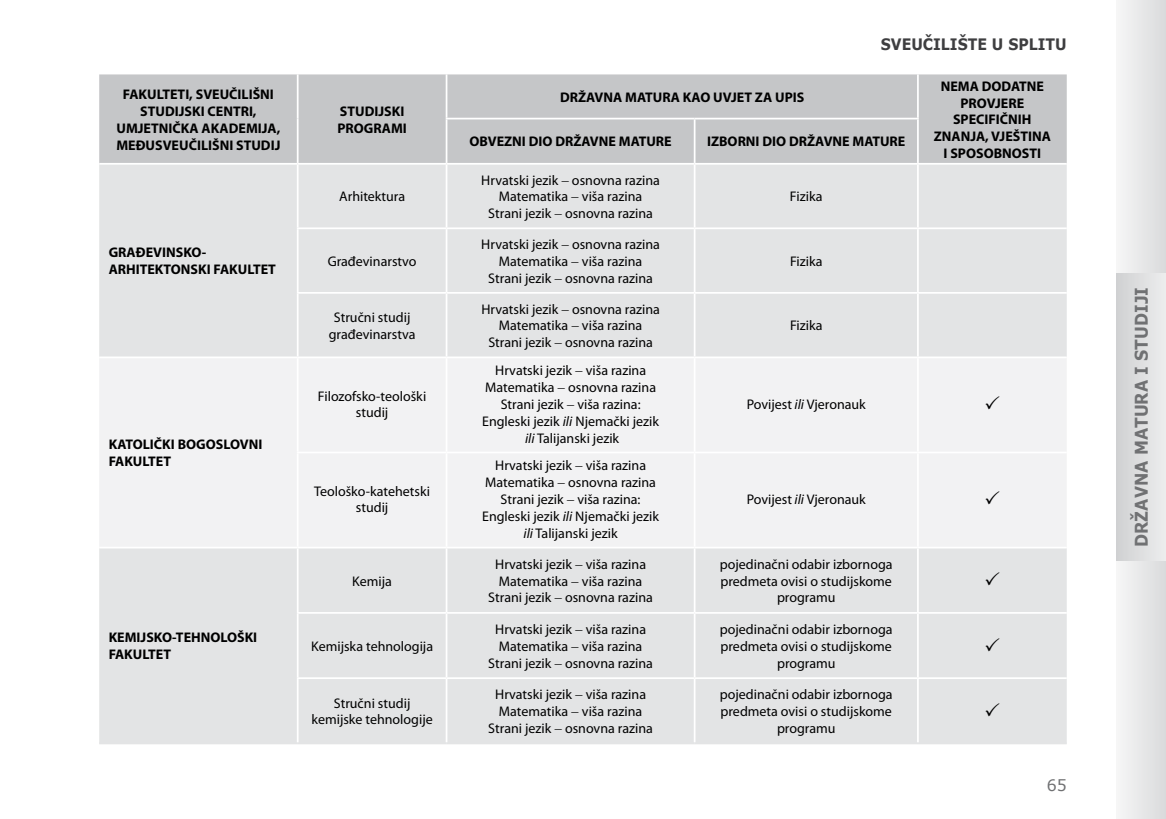
<style>
.page{position:relative;width:1166px;height:819px;background:#fff}
.page>*{position:absolute;margin:0;border:0;box-sizing:border-box;transform-origin:0 0}
.t1{font:700 17.5px "Verdana";color:#707173;scale:.9 1}
.t2{font:700 15.75px "Verdana";color:#3e3e40;scale:.9 1}
.t3{font:15.75px "Verdana";color:#707173}
.t4{font:14px/16.8px "Myriad Pro";color:#000;text-align:center}
.t5{font:700 14px/16.8px "Myriad Pro";color:#000}
.s1{font-style:italic}
</style>
<div class="page">
<div style="left:1116px;top:0;width:50px;height:819px;background:linear-gradient(to right,#f6f6f7,#dadbdc)"></div>
<div style="left:1116px;top:273px;width:50px;height:288px;background:linear-gradient(to right,#d0d1d2,#eceded)"></div>
<div style="left:99px;top:74px;width:968px;height:89px;background:#c5c6c8"></div>
<div style="left:99px;top:165px;width:968px;height:577px;background:#e3e4e5"></div>
<div style="left:99px;top:358px;width:968px;height:188px;background:#f2f2f3"></div>
<hr style="left:297px;top:165px;width:2px;height:62px;background:#fff">
<hr style="left:446px;top:165px;width:1px;height:62px;background:#fff">
<hr style="left:694px;top:165px;width:1px;height:62px;background:#fff">
<hr style="left:917px;top:165px;width:2px;height:62px;background:#fff">
<hr style="left:297px;top:227px;width:149px;height:2px;background:#fff">
<hr style="left:297px;top:229px;width:2px;height:63px;background:#fff">
<hr style="left:446px;top:227px;width:248px;height:2px;background:#fff">
<hr style="left:446px;top:229px;width:1px;height:63px;background:#fff">
<hr style="left:694px;top:227px;width:224px;height:2px;background:#fff">
<hr style="left:694px;top:229px;width:1px;height:63px;background:#fff">
<hr style="left:918px;top:227px;width:149px;height:2px;background:#fff">
<hr style="left:917px;top:229px;width:2px;height:63px;background:#fff">
<hr style="left:297px;top:292px;width:149px;height:2px;background:#fff">
<hr style="left:297px;top:294px;width:2px;height:62px;background:#fff">
<hr style="left:446px;top:292px;width:248px;height:2px;background:#fff">
<hr style="left:446px;top:294px;width:1px;height:62px;background:#fff">
<hr style="left:694px;top:292px;width:224px;height:2px;background:#fff">
<hr style="left:694px;top:294px;width:1px;height:62px;background:#fff">
<hr style="left:918px;top:292px;width:149px;height:2px;background:#fff">
<hr style="left:917px;top:294px;width:2px;height:62px;background:#fff">
<hr style="left:99px;top:356px;width:199px;height:2px;background:#fff">
<hr style="left:298px;top:356px;width:148px;height:2px;background:#fff">
<hr style="left:297px;top:358px;width:2px;height:93px;background:#fff">
<hr style="left:446px;top:356px;width:248px;height:2px;background:#fff">
<hr style="left:446px;top:358px;width:1px;height:93px;background:#fff">
<hr style="left:694px;top:356px;width:224px;height:2px;background:#fff">
<hr style="left:694px;top:358px;width:1px;height:93px;background:#fff">
<hr style="left:918px;top:356px;width:149px;height:2px;background:#fff">
<hr style="left:917px;top:358px;width:2px;height:93px;background:#fff">
<hr style="left:297px;top:451px;width:149px;height:2px;background:#fff">
<hr style="left:297px;top:453px;width:2px;height:93px;background:#fff">
<hr style="left:446px;top:451px;width:248px;height:2px;background:#fff">
<hr style="left:446px;top:453px;width:1px;height:93px;background:#fff">
<hr style="left:694px;top:451px;width:224px;height:2px;background:#fff">
<hr style="left:694px;top:453px;width:1px;height:93px;background:#fff">
<hr style="left:918px;top:451px;width:149px;height:2px;background:#fff">
<hr style="left:917px;top:453px;width:2px;height:93px;background:#fff">
<hr style="left:99px;top:546px;width:199px;height:2px;background:#fff">
<hr style="left:298px;top:546px;width:148px;height:2px;background:#fff">
<hr style="left:297px;top:548px;width:2px;height:64px;background:#fff">
<hr style="left:446px;top:546px;width:248px;height:2px;background:#fff">
<hr style="left:446px;top:548px;width:1px;height:64px;background:#fff">
<hr style="left:694px;top:546px;width:224px;height:2px;background:#fff">
<hr style="left:694px;top:548px;width:1px;height:64px;background:#fff">
<hr style="left:918px;top:546px;width:149px;height:2px;background:#fff">
<hr style="left:917px;top:548px;width:2px;height:64px;background:#fff">
<hr style="left:297px;top:612px;width:149px;height:1px;background:#fff">
<hr style="left:297px;top:613px;width:2px;height:64px;background:#fff">
<hr style="left:446px;top:612px;width:248px;height:1px;background:#fff">
<hr style="left:446px;top:613px;width:1px;height:64px;background:#fff">
<hr style="left:694px;top:612px;width:224px;height:1px;background:#fff">
<hr style="left:694px;top:613px;width:1px;height:64px;background:#fff">
<hr style="left:918px;top:612px;width:149px;height:1px;background:#fff">
<hr style="left:917px;top:613px;width:2px;height:64px;background:#fff">
<hr style="left:297px;top:677px;width:149px;height:2px;background:#fff">
<hr style="left:297px;top:679px;width:2px;height:63px;background:#fff">
<hr style="left:446px;top:677px;width:248px;height:2px;background:#fff">
<hr style="left:446px;top:679px;width:1px;height:63px;background:#fff">
<hr style="left:694px;top:677px;width:224px;height:2px;background:#fff">
<hr style="left:694px;top:679px;width:1px;height:63px;background:#fff">
<hr style="left:918px;top:677px;width:149px;height:2px;background:#fff">
<hr style="left:917px;top:679px;width:2px;height:63px;background:#fff">
<hr style="left:297px;top:74px;width:2px;height:45px;background:#fff">
<hr style="left:297px;top:119px;width:2px;height:44px;background:#fff">
<hr style="left:446px;top:74px;width:1px;height:44px;background:#fff">
<hr style="left:917px;top:74px;width:2px;height:44px;background:#fff">
<hr style="left:446px;top:118px;width:248px;height:1px;background:#fff">
<hr style="left:446px;top:119px;width:1px;height:44px;background:#fff">
<hr style="left:694px;top:118px;width:225px;height:1px;background:#fff">
<hr style="left:694px;top:119px;width:1px;height:44px;background:#fff">
<hr style="left:917px;top:119px;width:2px;height:44px;background:#fff">
<hr style="left:298px;top:742px;width:148px;height:2px;background:#e3e4e5">
<hr style="left:446px;top:742px;width:248px;height:2px;background:#e3e4e5">
<hr style="left:694px;top:742px;width:224px;height:2px;background:#e3e4e5">
<hr style="left:918px;top:742px;width:149px;height:2px;background:#e3e4e5">
<hr style="left:99px;top:742px;width:199px;height:2px;background:#e3e4e5">
<svg style="left:986px;top:395px;width:13px;height:14px"></svg>
<svg style="left:986px;top:490px;width:13px;height:14px"></svg>
<svg style="left:986px;top:572px;width:13px;height:13px"></svg>
<svg style="left:986px;top:637px;width:13px;height:13px"></svg>
<svg style="left:986px;top:702px;width:13px;height:14px"></svg>
<p class="t5" style="left:116px;top:86px;width:165px;text-align:center">FAKULTETI, SVEUČILIŠNI<br>STUDIJSKI CENTRI,<br>UMJETNIČKA AKADEMIJA,<br>MEĐUSVEUČILIŠNI STUDIJ</p>
<p class="t5" style="left:109px;top:244px;width:169px">GRAĐEVINSKO-<br>ARHITEKTONSKI FAKULTET</p>
<p class="t5" style="left:109px;top:436px;width:155px">KATOLIČKI BOGOSLOVNI<br>FAKULTET</p>
<p class="t5" style="left:109px;top:629px;width:150px">KEMIJSKO-TEHNOLOŠKI<br>FAKULTET</p>
<p class="t5" style="left:337px;top:103px;width:71px">STUDIJSKI<br>PROGRAMI</p>
<p class="t4" style="left:339px;top:188px;width:67px">Arhitektura</p>
<p class="t4" style="left:328px;top:253px;width:90px">Građevinarstvo</p>
<p class="t2" style="left:881px;top:34px;width:24px">SVEUČI</p>
<p class="t2" style="left:941px;top:34px;width:21px">LIŠTE</p>
<p class="t2" style="left:992px;top:34px;width:62px">U SPLITU</p>
<p class="t5" style="left:560px;top:89px;width:246px">DRŽAVNA MATURA KAO UVJET ZA UPIS</p>
<p class="t5" style="left:934px;top:78px;width:119px;text-align:center">NEMA DODATNE<br>PROVJERE<br>SPECIFIČNIH<br>ZNANJA, VJEŠTINA<br>I SPOSOBNOSTI</p>
<p class="t5" style="left:469px;top:133px;width:204px">OBVEZNI DIO DRŽAVNE MATURE</p>
<p class="t5" style="left:707px;top:133px;width:200px">IZBORNI DIO DRŽAVNE MATURE</p>
<p class="t4" style="left:481px;top:172px;width:180px">Hrvatski jezik − osnovna razina<br>Matematika − viša razina<br>Strani jezik − osnovna razina</p>
<p class="t4" style="left:481px;top:236px;width:180px">Hrvatski jezik − osnovna razina<br>Matematika − viša razina<br>Strani jezik − osnovna razina</p>
<p class="t4" style="left:790px;top:188px;width:34px">Fizika</p>
<p class="t4" style="left:790px;top:253px;width:34px">Fizika</p>
<p class="t4" style="left:329px;top:309px;width:88px">Stručni studij građevinarstva</p>
<p class="t4" style="left:481px;top:301px;width:180px">Hrvatski jezik − osnovna razina<br>Matematika − viša razina<br>Strani jezik − osnovna razina</p>
<p class="t4" style="left:318px;top:387px;width:110px">Filozofsko-teološki studij</p>
<p class="t4" style="left:314px;top:483px;width:118px">Teološko-katehetski studij</p>
<p class="t4" style="left:482px;top:362px;width:178px">Hrvatski jezik − viša razina<br>Matematika − osnovna razina<br>Strani jezik − viša razina:<br>Engleski jezik <span class="s1">ili</span> Njemački jezik <span class="s1">ili</span> Talijanski jezik</p>
<p class="t4" style="left:482px;top:457px;width:178px">Hrvatski jezik − viša razina<br>Matematika − osnovna razina<br>Strani jezik − viša razina:<br>Engleski jezik <span class="s1">ili</span> Njemački jezik <span class="s1">ili</span> Talijanski jezik</p>
<p class="t4" style="left:790px;top:317px;width:34px">Fizika</p>
<p class="t4" style="left:747px;top:396px;width:121px">Povijest <span class="s1">ili</span> Vjeronauk</p>
<p class="t4" style="left:747px;top:491px;width:121px">Povijest <span class="s1">ili</span> Vjeronauk</p>
<p class="t4" style="left:352px;top:572px;width:41px">Kemija</p>
<p class="t4" style="left:311px;top:638px;width:123px">Kemijska tehnologija</p>
<p class="t4" style="left:488px;top:556px;width:166px">Hrvatski jezik − viša razina<br>Matematika − viša razina<br>Strani jezik − osnovna razina</p>
<p class="t4" style="left:720px;top:556px;width:174px">pojedinačni odabir izbornoga predmeta ovisi o studijskome programu</p>
<p class="t4" style="left:488px;top:621px;width:166px">Hrvatski jezik − viša razina<br>Matematika − viša razina<br>Strani jezik − osnovna razina</p>
<p class="t4" style="left:720px;top:621px;width:174px">pojedinačni odabir izbornoga predmeta ovisi o studijskome programu</p>
<p class="t4" style="left:311px;top:694px;width:123px">Stručni studij kemijske tehnologije</p>
<p class="t4" style="left:488px;top:686px;width:166px">Hrvatski jezik − viša razina<br>Matematika − viša razina<br>Strani jezik − osnovna razina</p>
<p class="t4" style="left:720px;top:686px;width:174px">pojedinačni odabir izbornoga predmeta ovisi o studijskome programu</p>
<p class="t3" style="left:1047px;top:775px;width:22px">65</p>
<p class="t1" style="left:1130px;top:547px;width:289px;rotate:-90deg">državna matura i studijI</p>
</div>
